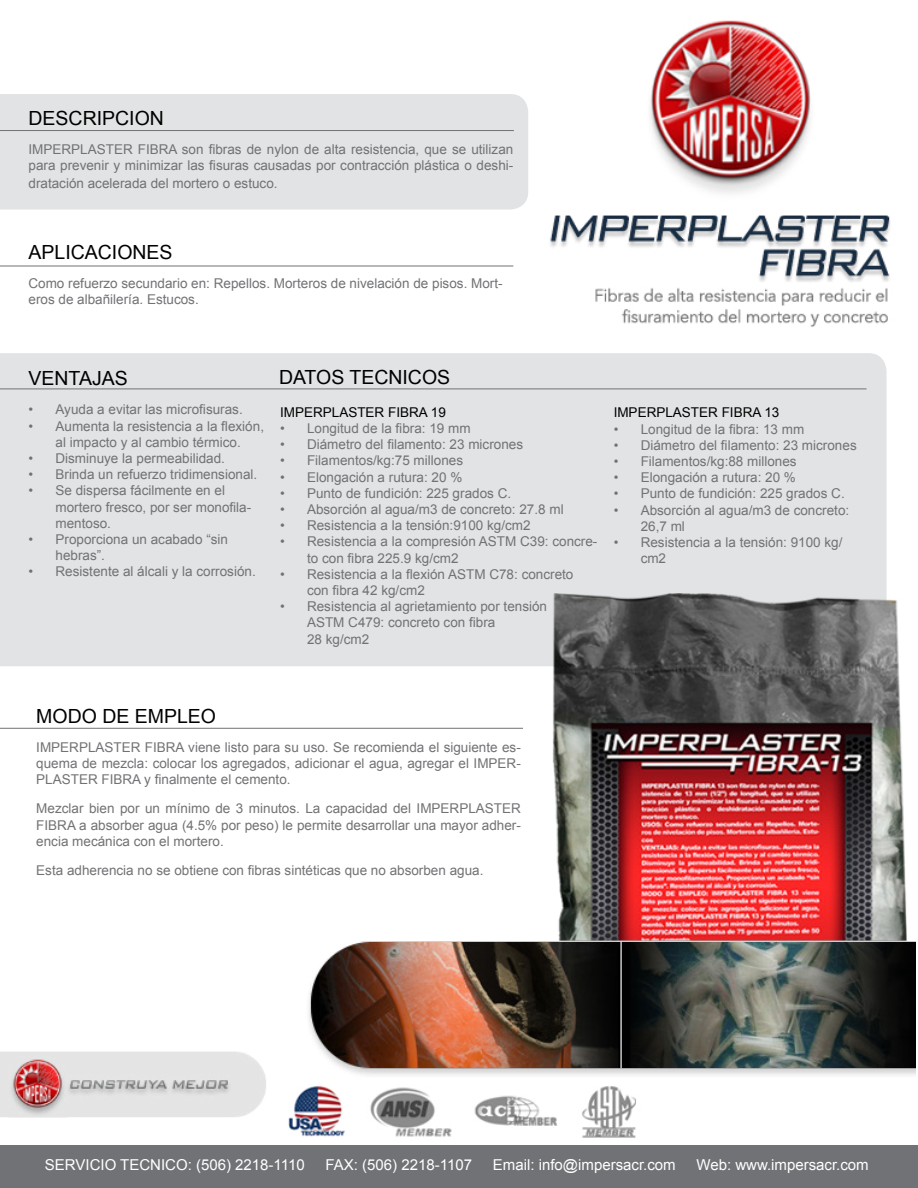
<style>
.page{position:relative;width:918px;height:1188px;background:#fff}
.page>*{position:absolute;margin:0;border:0;box-sizing:border-box;transform-origin:0 0}
.t1{font:19.5px "Arial";color:#000}
.t2{font:15px "Arial";color:#fff}
.t3{font:13.5px/16.2px "Arial";color:#717275}
.t4{font:13.5px "Arial";color:#000}
</style>
<div class="page">
<img style="left:0;top:20px;width:916px;height:1118px">
<div style="left:0;top:1145px;width:918px;height:43px;background:#717275"></div>
<h1 class="t1" style="left:28px;top:105px;width:137px">DESCRIPCION</h1>
<p class="t3" style="left:28px;top:141px;width:486px">IMPERPLASTER FIBRA son fibras de nylon de alta resistencia, que se utilizan para prevenir y minimizar las fisuras causadas por contracción plástica o deshi-</p>
<p class="t3" style="left:28px;top:175px;width:251px">dratación acelerada del mortero o estuco.</p>
<h1 class="t1" style="left:28px;top:239px;width:146px">APLICACIONES</h1>
<p class="t3" style="left:28px;top:275px;width:476px">Como refuerzo secundario en: Repellos. Morteros de nivelación de pisos. Mort&shy;eros de albañilería. Estucos.</p>
<h1 class="t1" style="left:28px;top:366px;width:101px">VENTAJAS</h1>
<p class="t3" style="left:28px;top:402px;width:216px">• Ayuda a evitar las microfisuras.</p>
<p class="t3" style="left:28px;top:418px;width:237px;text-align:center">• Aumenta la resistencia a la flexión, al impacto y al cambio térmico.</p>
<p class="t3" style="left:28px;top:450px;width:198px">• Disminuye la permeabilidad.</p>
<p class="t3" style="left:28px;top:466px;width:230px">• Brinda un refuerzo tridimensional.</p>
<p class="t3" style="left:56px;top:483px;width:197px;text-indent:-27px">• Se dispersa fácilmente en el mortero fresco, por ser monofila&shy;mentoso.</p>
<p class="t3" style="left:56px;top:531px;width:174px;text-indent:-27px">• Proporciona un acabado “sin hebras”.</p>
<p class="t3" style="left:29px;top:564px;width:229px">• Resistente al álcali y la corrosión.</p>
<h1 class="t1" style="left:279px;top:365px;width:173px">DATOS TECNICOS</h1>
<p class="t4" style="left:280px;top:403px;width:167px">IMPERPLASTER FIBRA 19</p>
<p class="t3" style="left:280px;top:420px;width:192px">• Longitud de la fibra: 19 mm</p>
<p class="t3" style="left:280px;top:436px;width:245px">• Diámetro del filamento: 23 micrones</p>
<p class="t3" style="left:280px;top:453px;width:185px">• Filamentos/kg:75 millones</p>
<p class="t3" style="left:280px;top:469px;width:184px">• Elongación a rutura: 20 %</p>
<p class="t3" style="left:280px;top:485px;width:233px">• Punto de fundición: 225 grados C.</p>
<p class="t3" style="left:280px;top:501px;width:285px">• Absorción al agua/m3 de concreto: 27.8 ml</p>
<p class="t3" style="left:280px;top:517px;width:252px">• Resistencia a la tensión:9100 kg/cm2</p>
<p class="t3" style="left:307px;top:534px;width:292px;text-indent:-27px">• Resistencia a la compresión ASTM C39: concre&shy;to con fibra 225.9 kg/cm2</p>
<p class="t3" style="left:307px;top:566px;width:268px;text-indent:-27px">• Resistencia a la flexión ASTM C78: concreto con fibra 42 kg/cm2</p>
<p class="t3" style="left:307px;top:598px;width:242px;text-indent:-27px">• Resistencia al agrietamiento por tensión<br>ASTM C479: concreto con fibra<br>28 kg/cm2</p>
<p class="t4" style="left:614px;top:404px;width:167px">IMPERPLASTER FIBRA 13</p>
<p class="t3" style="left:614px;top:421px;width:192px">• Longitud de la fibra: 13 mm</p>
<p class="t3" style="left:614px;top:437px;width:245px">• Diámetro del filamento: 23 micrones</p>
<p class="t3" style="left:614px;top:453px;width:185px">• Filamentos/kg:88 millones</p>
<p class="t3" style="left:614px;top:470px;width:184px">• Elongación a rutura: 20 %</p>
<p class="t3" style="left:614px;top:486px;width:233px">• Punto de fundición: 225 grados C.</p>
<p class="t3" style="left:641px;top:502px;width:210px;text-indent:-27px">• Absorción al agua/m3 de concreto:<br>26,7 ml</p>
<p class="t3" style="left:641px;top:534px;width:203px;text-indent:-27px">• Resistencia a la tensión: 9100 kg/ cm2</p>
<h1 class="t1" style="left:36px;top:703px;width:181px">MODO DE EMPLEO</h1>
<p class="t3" style="left:36px;top:739px;width:486px;text-align:justify">IMPERPLASTER FIBRA viene listo para su uso. Se recomienda el siguiente es&shy;quema de mezcla: colocar los agregados, adicionar el agua, agregar el IMPER-PLASTER FIBRA y finalmente el cemento.</p>
<p class="t3" style="left:36px;top:801px;width:486px;text-align:justify">Mezclar bien por un mínimo de 3 minutos. La capacidad del IMPERPLASTER FIBRA a absorber agua (4.5% por peso) le permite desarrollar una mayor adher&shy;encia mecánica con el mortero.</p>
<p class="t3" style="left:36px;top:862px;width:449px">Esta adherencia no se obtiene con fibras sintéticas que no absorben agua.</p>
<p class="t2" style="left:45px;top:1155px;width:261px">SERVICIO TECNICO: (506) 2218-1110</p>
<p class="t2" style="left:326px;top:1155px;width:148px">FAX: (506) 2218-1107</p>
<p class="t2" style="left:493px;top:1155px;width:184px">Email: info@impersacr.com</p>
<p class="t2" style="left:697px;top:1155px;width:174px">Web: www.impersacr.com</p>
</div>
